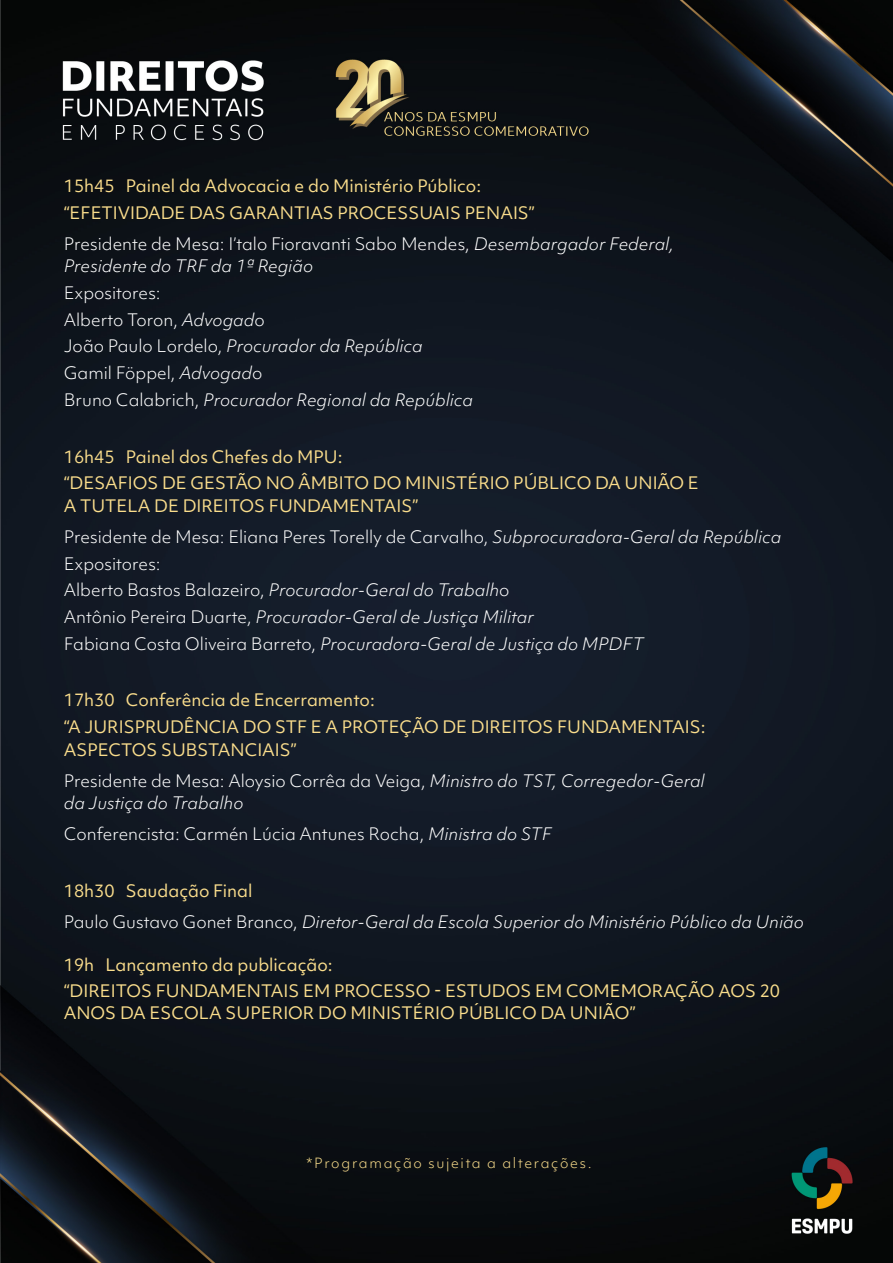
<style>
.page{position:relative;width:893px;height:1263px;background:#fff}
.page>*{position:absolute;margin:0;border:0;box-sizing:border-box;transform-origin:0 0}
.t1{font:300 16.5px/26.7px "Objektiv Mk 1";color:#fff}
.t2{font:16.5px/26.7px "Objektiv Mk 1";color:#fadd8c}
.t3{font:italic 300 16.5px/26.7px "Objektiv Mk 1";color:#fff}
.t4{font:300 13.5px "Objektiv Mk 1";letter-spacing:.125em;color:#fadd8c}
.s1{font-style:normal}
.s2{font-style:italic}
.s3{font-weight:400;color:#fadd8c}
.s4{font-weight:400;font-style:normal;color:#fadd8c}
</style>
<div class="page">
<img style="left:0;top:0;width:893px;height:1263px">
<p class="t2" style="left:64px;top:172px;width:472px">15h45 Painel da Advocacia e do Ministério Público: “EFETIVIDADE DAS GARANTIAS PROCESSUAIS PENAIS”</p>
<p class="t3" style="left:64px;top:232px;width:612px;line-height:22.5px"><span class="s1">Presidente de Mesa: I’talo Fioravanti Sabo Mendes,</span> Desembargador Federal,<br>Presidente do TRF da 1ª Região</p>
<p class="t1" style="left:64px;top:279px;width:411px">Expositores:<br>Alberto Toron, <span class="s2">Advogad</span>o<br>João Paulo Lordelo, <span class="s2">Procurador da República<br></span>Gamil Föppel, <span class="s2">Advogad</span>o<br>Bruno Calabrich, <span class="s2">Procurador Regional da República</span></p>
<p class="t2" style="left:64px;top:443px;width:637px">16h45 Painel dos Chefes do MPU:<br>“DESAFIOS DE GESTÃO NO ÂMBITO DO MINISTÉRIO PÚBLICO DA UNIÃO E</p>
<p class="t1" style="left:64px;top:490px;width:719px;line-height:31px"><span class="s3">A TUTELA DE DIREITOS FUNDAMENTAIS”<br></span>Presidente de Mesa: Eliana Peres Torelly de Carvalho, <span class="s2">Subprocuradora-Geral da República</span></p>
<p class="t3" style="left:64px;top:550px;width:581px"><span class="s1">Expositores:<br>Alberto Bastos Balazeiro,</span> Procurador-Geral do Trabalh<span class="s1">o<br>Antônio Pereira Duarte,</span> Procurador-Geral de Justiça Militar<br><span class="s1">Fabiana Costa Oliveira Barreto,</span> Procuradora-Geral de Justiça do MPDFT</p>
<p class="t2" style="left:64px;top:687px;width:643px">17h30 Conferência de Encerramento:<br>“A JURISPRUDÊNCIA DO STF E A PROTEÇÃO DE DIREITOS FUNDAMENTAIS:</p>
<p class="t1" style="left:64px;top:734px;width:642px;line-height:31px"><span class="s3">ASPECTOS SUBSTANCIAIS”<br></span>Presidente de Mesa: Aloysio Corrêa da Veiga, <span class="s2">Ministro do TST, Corregedor-Geral</span></p>
<p class="t1" style="left:64px;top:787px;width:489px;line-height:31px"><span class="s2">da Justiça do Trabalho<br></span>Conferencista: Carmén Lúcia Antunes Rocha, <span class="s2">Ministra do STF</span></p>
<p class="t3" style="left:64px;top:875px;width:742px;line-height:31px"><span class="s4">18h30 Saudação Final<br></span><span class="s1">Paulo Gustavo Gonet Branco,</span> Diretor-Geral da Escola Superior do Ministério Público da União</p>
<p class="t2" style="left:64px;top:952px;width:718px;line-height:25.5px">19h Lançamento da publicação:<br>“DIREITOS FUNDAMENTAIS EM PROCESSO - ESTUDOS EM COMEMORAÇÃO AOS 20</p>
<p class="t2" style="left:64px;top:1000px;width:573px">ANOS DA ESCOLA SUPERIOR DO MINISTÉRIO PÚBLICO DA UNIÃO”</p>
<p class="t4" style="left:306px;top:1153px;width:287px">*Programação sujeita a alterações.</p>
</div>
